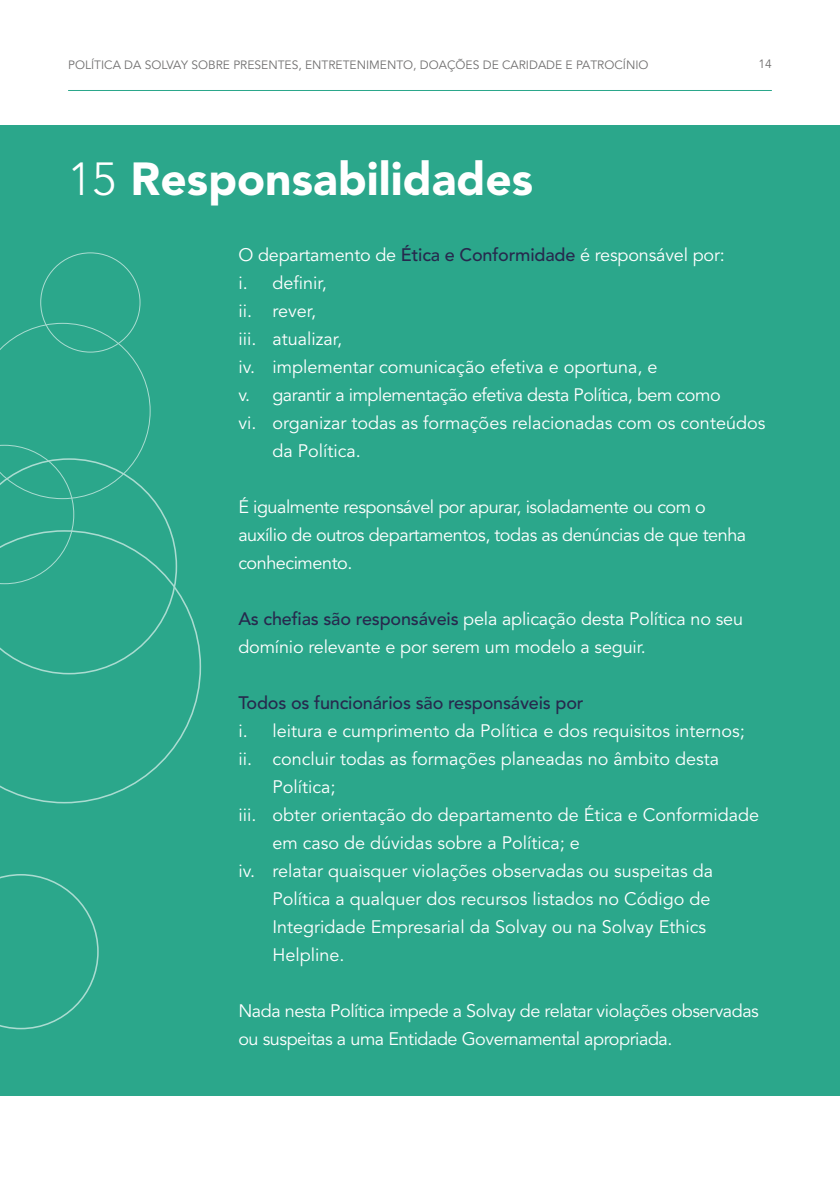
<style>
.page{position:relative;width:840px;height:1191px;background:#fff}
.page>*{position:absolute;margin:0;border:0;box-sizing:border-box;transform-origin:0 0}
.t1{font:900 46px "Avenir";color:#fff}
.t2{font:18px/28px "Avenir";color:#fff}
.t3{font:18px/28px "Avenir";letter-spacing:-.025em;color:#fff}
.t4{font:500 18px "Avenir";letter-spacing:-.01em;color:#26294d}
.t5{font:12px "Avenir";color:#706f6f}
.s1{font-weight:300}
.s2{font-weight:500;color:#26294d}
</style>
<div class="page">
<hr style="left:68px;top:90px;width:703px;height:1px;background:#2ba78b">
<div style="left:0;top:126px;width:839px;height:970px;background:#2ba78b"></div>
<svg style="left:0;top:874px;width:99px;height:155px"></svg>
<svg style="left:0;top:323px;width:171px;height:207px"></svg>
<svg style="left:0;top:530px;width:201px;height:273px"></svg>
<p class="t5" style="left:68px;top:56px;width:581px">POLÍTICA DA SOLVAY SOBRE PRESENTES, ENTRETENIMENTO, DOAÇÕES DE CARIDADE E PATROCÍNIO</p>
<p class="t5" style="left:758px;top:55px;width:15px">14</p>
<h1 class="t1" style="left:68px;top:145px;width:466px"><span class="s1">15</span> Responsabilidades</h1>
<p class="t2" style="left:238px;top:241px;width:488px">O departamento de <span class="s2">Ética e Conformidade</span> é responsável por:</p>
<p class="t2" style="left:238px;top:269px;width:90px">i. definir,</p>
<p class="t2" style="left:238px;top:297px;width:79px">ii. rever,</p>
<p class="t2" style="left:238px;top:325px;width:105px">iii. atualizar,</p>
<p class="t2" style="left:238px;top:353px;width:420px">iv. implementar comunicação efetiva e oportuna, e</p>
<p class="t3" style="left:238px;top:381px;width:483px">v. garantir a implementação efetiva desta Política, bem como</p>
<p class="t2" style="left:238px;top:409px;width:528px">vi. organizar todas as formações relacionadas com os conteúdos</p>
<p class="t2" style="left:272px;top:437px;width:90px">da Política.</p>
<p class="t3" style="left:238px;top:493px;width:509px">É igualmente responsável por apurar, isoladamente ou com o auxílio de outros departamentos, todas as denúncias de que tenha conhecimento.</p>
<p class="t2" style="left:238px;top:605px;width:506px"><span class="s2">As chefias são responsáveis</span> pela aplicação desta Política no seu domínio relevante e por serem um modelo a seguir.</p>
<p class="t4" style="left:238px;top:689px;width:346px">Todos os funcionários são responsáveis por</p>
<p class="t2" style="left:238px;top:717px;width:507px">i. leitura e cumprimento da Política e dos requisitos internos;</p>
<p class="t2" style="left:238px;top:745px;width:482px">ii. concluir todas as formações planeadas no âmbito desta</p>
<p class="t2" style="left:272px;top:773px;width:64px">Política;</p>
<p class="t2" style="left:238px;top:801px;width:522px">iii. obter orientação do departamento de Ética e Conformidade</p>
<p class="t2" style="left:272px;top:829px;width:309px">em caso de dúvidas sobre a Política; e</p>
<p class="t2" style="left:238px;top:857px;width:476px">iv. relatar quaisquer violações observadas ou suspeitas da</p>
<p class="t2" style="left:272px;top:885px;width:439px">Política a qualquer dos recursos listados no Código de</p>
<p class="t2" style="left:272px;top:913px;width:435px">Integridade Empresarial da Solvay ou na Solvay Ethics</p>
<p class="t2" style="left:272px;top:941px;width:73px">Helpline.</p>
<p class="t3" style="left:238px;top:997px;width:522px">Nada nesta Política impede a Solvay de relatar violações observadas ou suspeitas a uma Entidade Governamental apropriada.</p>
</div>
